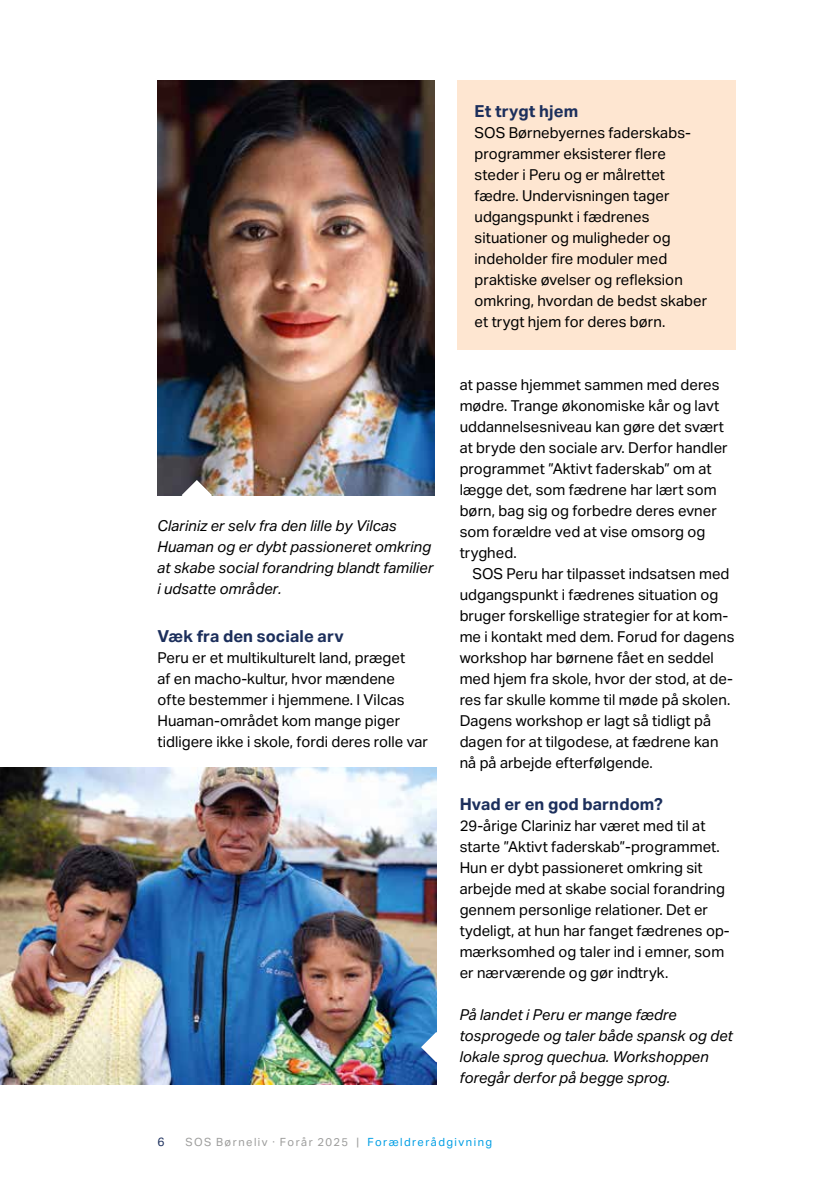
<style>
.page{position:relative;width:830px;height:1191px;background:#fff}
.page>*{position:absolute;margin:0;border:0;box-sizing:border-box;transform-origin:0 0}
.t1{font:700 16.5px "Aktiv Grotesk";letter-spacing:.01em;color:#1c2f5c}
.t2{font:15px/21px "Aktiv Grotesk";color:#000}
.t3{font:italic 15px/21px "Aktiv Grotesk";color:#000}
.t4{font:12px "Aktiv Grotesk";color:#1c2f5c}
.t5{font:11.25px "Aktiv Grotesk";letter-spacing:.125em;color:#9d9d9c}
.s1{color:#009ee4}
</style>
<div class="page">
<div style="left:457px;top:81px;width:279px;height:269px;background:#fee6d1"></div>
<img style="left:157px;top:81px;width:277px;height:414px">
<img style="left:0;top:767px;width:436px;height:317px">
<svg style="left:421px;top:1032px;width:16px;height:30px"></svg>
<svg style="left:181px;top:480px;width:31px;height:16px"></svg>
<p class="t3" style="left:157px;top:516px;width:277px">Clariniz er selv fra den lille by Vilcas Huaman og er dybt passioneret omkring at skabe social forandring blandt familier i udsatte områder.</p>
<p class="t1" style="left:157px;top:629px;width:188px">Væk fra den sociale arv</p>
<p class="t2" style="left:157px;top:648px;width:272px">Peru er et multikulturelt land, præget<br>af en macho-kultur, hvor mændene<br>ofte bestemmer i hjemmene. I Vilcas Huaman-området kom mange piger tidligere ikke i skole, fordi deres rolle var</p>
<p class="t1" style="left:474px;top:104px;width:105px">Et trygt hjem</p>
<p class="t2" style="left:474px;top:123px;width:234px">SOS Børnebyernes faderskabs&shy;programmer eksisterer flere steder i Peru og er målrettet fædre. Undervisningen tager udgangspunkt i fædrenes situationer og muligheder og indeholder fire moduler med praktiske øvelser og refleksion omkring, hvordan de bedst skaber et trygt hjem for deres børn.</p>
<p class="t2" style="left:459px;top:375px;width:269px">at passe hjemmet sammen med deres mødre. Trange økonomiske kår og lavt uddannelsesniveau kan gøre det svært at bryde den sociale arv. Derfor handler programmet ”Aktivt faderskab” om at lægge det, som fædrene har lært som børn, bag sig og forbedre deres evner som forældre ved at vise omsorg og tryghed.</p>
<p class="t2" style="left:459px;top:564px;width:276px;text-indent:13px">SOS Peru har tilpasset indsatsen med udgangspunkt i fædrenes situation og bruger forskellige strategier for at kom&shy;me i kontakt med dem. Forud for dagens workshop har børnene fået en seddel med hjem fra skole, hvor der stod, at de&shy;res far skulle komme til møde på skolen.<br>Dagens workshop er lagt så tidligt på dagen for at tilgodese, at fædrene kan nå på arbejde efterfølgende.</p>
<p class="t1" style="left:459px;top:797px;width:205px">Hvad er en god barndom?</p>
<p class="t2" style="left:459px;top:816px;width:271px">29-årige Clariniz har været med til at starte ”Aktivt faderskab”-programmet.<br>Hun er dybt passioneret omkring sit arbejde med at skabe social forandring gennem personlige relationer. Det er tydeligt, at hun har fanget fædrenes op&shy;mærksomhed og taler ind i emner, som er nærværende og gør indtryk.</p>
<p class="t3" style="left:459px;top:1005px;width:275px">På landet i Peru er mange fædre tosprogede og taler både spansk og det lokale sprog quechua. Workshoppen foregår derfor på begge sprog.</p>
<p class="t4" style="left:157px;top:1137px;width:9px">6</p>
<p class="t5" style="left:185px;top:1137px;width:308px">SOS Børneliv · Forår 2025 | <span class="s1">Forældrerådgivning</span></p>
</div>
